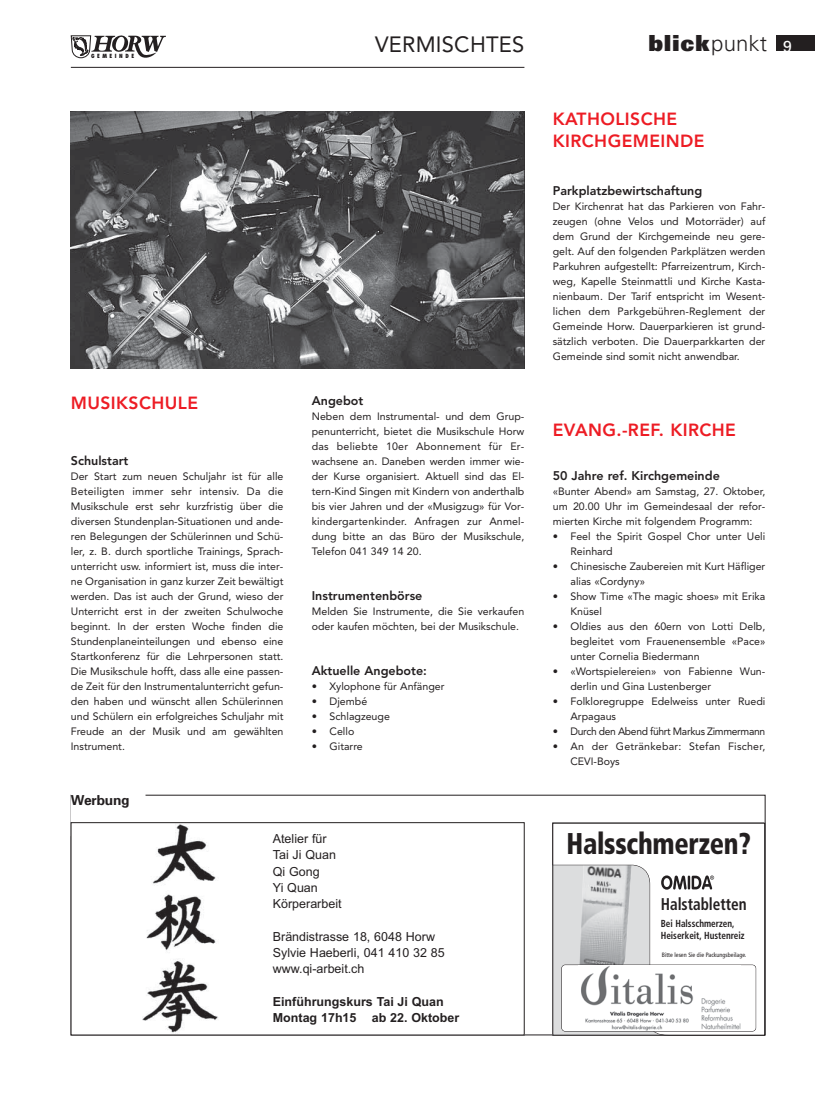
<style>
.page{position:relative;width:815px;height:1099px;background:#fff}
.page>*{position:absolute;margin:0;border:0;box-sizing:border-box;transform-origin:0 0}
.t1{font:30px "Frutiger Black Cn+IZKUSZ";letter-spacing:-.01em;color:#231f20;scale:.89 1}
.t2{font:900 22.12px "Univers";letter-spacing:.05em;color:#231f20}
.t3{font:22px "Avenir";letter-spacing:.01em;color:#231f20}
.t4{font:800 17.5px/22.5px "Avenir";letter-spacing:.025em;color:#ed1c24}
.t5{font:17px "Frutiger Bold Cn+ZTNIRL";color:#231f20;scale:.9 1}
.t6{font:700 13.75px "Univers";letter-spacing:-.015em;color:#231f20}
.t7{font:12.5px/16.2px "Arial";color:#231f20}
.t8{font:800 12.5px "Avenir";color:#231f20}
.t9{font:700 12.5px/16.2px "Arial";color:#231f20}
.t10{font:10.62px/15px "Avenir";color:#231f20}
.t11{font:10.62px/15px "Avenir";letter-spacing:.02em;color:#231f20}
.t12{font:10.62px "Avenir";letter-spacing:-.03em;color:#231f20}
.t13{font:10.12px/12.2px "Frutiger Bold Cn+ZTNIRL";color:#231f20;scale:.9 1}
.t14{font:6.25px "Frutiger Cn+IBBTLK";color:#231f20}
.t15{font:800 condensed 5.62px "Futura";letter-spacing:.45em;color:#231f20}
.s1{font-weight:300}
.s2{font-weight:400;font-size:15.88px;color:#fff}
</style>
<div class="page">
<svg style="left:71px;top:35px;width:94px;height:24px"></svg>
<hr style="left:71px;top:67px;width:453px;height:1px;background:#231f20">
<div style="left:776px;top:35px;width:39px;height:16px;background:#231f20"></div>
<svg style="left:555px;top:864px;width:202px;height:169px"></svg>
<svg style="left:661px;top:875px;width:53px;height:14px"></svg>
<div style="left:562px;top:964px;width:194px;height:67px;background:#fff;border-radius:4px"></div>
<div style="left:561px;top:964px;width:195px;height:67px;border:1px solid #231f20;border-radius:4px"></div>
<img style="left:578px;top:965px;width:163px;height:64px">
<img style="left:142px;top:824px;width:76px;height:209px">
<div style="left:71px;top:822px;width:453px;height:213px;border:1px solid #231f20"></div>
<img style="left:71px;top:112px;width:453px;height:257px">
<p class="t15" style="left:91px;top:52px;width:45px">GEMEINDE</p>
<h3 class="t4" style="left:71px;top:392px;width:129px">MUSIKSCHULE</h3>
<p class="t8" style="left:71px;top:455px;width:59px">Schulstart</p>
<p class="t10" style="left:71px;top:469px;width:214px;text-align:justify">Der Start zum neuen Schuljahr ist für alle Beteiligten immer sehr intensiv. Da die Musikschule erst sehr kurzfristig über die diversen Stundenplan-Situationen und ande&shy;ren Belegungen der Schülerinnen und Schü - ler, z. B. durch sportliche Trainings, Sprach - unterricht usw. informiert ist, muss die inter&shy;ne Organisation in ganz kurzer Zeit bewältigt werden. Das ist auch der Grund, wieso der Unterricht erst in der zweiten Schulwoche beginnt. In der ersten Woche finden die Stundenplaneinteilungen und ebenso eine Startkonferenz für die Lehrper sonen statt.<br>Die Musikschule hofft, dass alle eine passen&shy;de Zeit für den Instrumental unterricht gefun&shy;den haben und wünscht allen Schülerinnen und Schülern ein erfolgreiches Schuljahr mit Freude an der Musik und am gewählten Instrument.</p>
<p class="t6" style="left:71px;top:795px;width:60px">Werbung</p>
<h3 class="t3" style="left:375px;top:34px;width:151px">VERMISCHTES</h3>
<h2 class="t2" style="left:648px;top:29px;width:145px">blick<span class="s1">punkt</span> <span class="s2">9</span></h2>
<p class="t8" style="left:312px;top:395px;width:53px">Angebot</p>
<p class="t10" style="left:312px;top:409px;width:214px;text-align:justify">Neben dem Instrumental- und dem Grup - penunterricht, bietet die Musikschule Horw das beliebte 10er Abonnement für Er - wachsene an. Daneben werden immer wie&shy;der Kurse organisiert. Aktuell sind das El - tern-Kind Singen mit Kindern von anderthalb bis vier Jahren und der «Musigzug» für Vor - kindergartenkinder. Anfragen zur Anmel - dung bitte an das Büro der Musikschule, Telefon 041 349 14 20.</p>
<p class="t8" style="left:312px;top:590px;width:112px">Instrumentenbörse</p>
<p class="t10" style="left:312px;top:604px;width:214px">Melden Sie Instrumente, die Sie verkaufen oder kaufen möchten, bei der Musikschule.</p>
<p class="t8" style="left:312px;top:665px;width:117px">Aktuelle Angebote:</p>
<p class="t10" style="left:312px;top:679px;width:134px">• Xylophone für Anfänger</p>
<p class="t10" style="left:312px;top:694px;width:57px">• Djembé</p>
<p class="t10" style="left:312px;top:709px;width:80px">• Schlagzeuge</p>
<p class="t10" style="left:312px;top:724px;width:44px">• Cello</p>
<p class="t10" style="left:312px;top:739px;width:52px">• Gitarre</p>
<h3 class="t4" style="left:553px;top:108px;width:153px">KATHOLISCHE<br>KIRCHGEMEINDE</h3>
<p class="t8" style="left:553px;top:185px;width:151px">Parkplatzbewirtschaftung</p>
<p class="t10" style="left:553px;top:199px;width:214px;text-align:justify">Der Kirchenrat hat das Parkieren von Fahr - zeu gen (ohne Velos und Motorräder) auf dem Grund der Kirchgemeinde neu gere&shy;gelt. Auf den folgenden Parkplätzen werden Parkuhren aufgestellt: Pfarreizentrum, Kirch - weg, Kapelle Steinmattli und Kirche Kas ta - nienbaum. Der Ta rif entspricht im Wesent - lichen dem Park ge büh ren-Reglement der Ge meinde Horw. Dauer par kieren ist grund&shy;sätzlich verboten. Die Dauer parkkarten der Gemeinde sind somit nicht anwendbar.</p>
<h3 class="t4" style="left:553px;top:419px;width:185px">EVANG.-REF. KIRCHE</h3>
<p class="t8" style="left:553px;top:470px;width:169px">50 Jahre ref. Kirchgemeinde</p>
<p class="t10" style="left:553px;top:484px;width:214px;text-align:justify">«Bunter Abend» am Samstag, 27. Oktober, um 20.00 Uhr im Gemeindesaal der refor&shy;mierten Kirche mit folgendem Programm:</p>
<p class="t10" style="left:570px;top:529px;width:196px;text-indent:-18px">• Feel the Spirit Gospel Chor unter Ueli<br>Reinhard</p>
<p class="t10" style="left:570px;top:559px;width:196px;text-indent:-18px">• Chinesische Zaubereien mit Kurt Häfliger alias «Cordyny»</p>
<p class="t10" style="left:570px;top:589px;width:196px;text-indent:-18px">• Show Time «The magic shoes» mit Erika<br>Knüsel</p>
<p class="t10" style="left:570px;top:619px;width:196px;text-align:justify;text-indent:-18px">• Oldies aus den 60ern von Lotti Delb, begleitet vom Frauenensemble «Pace» unter Cornelia Biedermann</p>
<p class="t10" style="left:570px;top:664px;width:196px;text-indent:-18px">• «Wortspielereien» von Fabienne Wun - der lin und Gina Lustenberger</p>
<p class="t10" style="left:570px;top:694px;width:196px;text-indent:-18px">• Folkloregruppe Edelweiss unter Ruedi<br>Arpagaus</p>
<p class="t12" style="left:553px;top:726px;width:214px">• Durch den Abend führt Markus Zimmer mann</p>
<p class="t11" style="left:570px;top:739px;width:196px;text-indent:-18px">• An der Getränkebar: Stefan Fischer,<br>CEVI-Boys</p>
<p class="t7" style="left:273px;top:831px;width:70px">Atelier für<br>Tai Ji Quan<br>Qi Gong<br>Yi Quan<br>Körperarbeit</p>
<p class="t7" style="left:273px;top:929px;width:173px">Brändistrasse 18, 6048 Horw<br>Sylvie Haeberli, 041 410 32 85 www.qi-arbeit.ch</p>
<p class="t9" style="left:273px;top:993px;width:188px">Einführungskurs Tai Ji Quan<br>Montag 17h15 ab 22. Oktober</p>
<h1 class="t1" style="left:566px;top:825px;width:209px">Halsschmerzen?</h1>
<h3 class="t5" style="left:661px;top:894px;width:97px">Halstabletten</h3>
<p class="t13" style="left:661px;top:916px;width:95px">Bei Halsschmerzen,<br>Heiserkeit, Hustenreiz</p>
<p class="t14" style="left:662px;top:952px;width:86px">Bitte lesen Sie die Packungsbeilage.</p>
</div>
